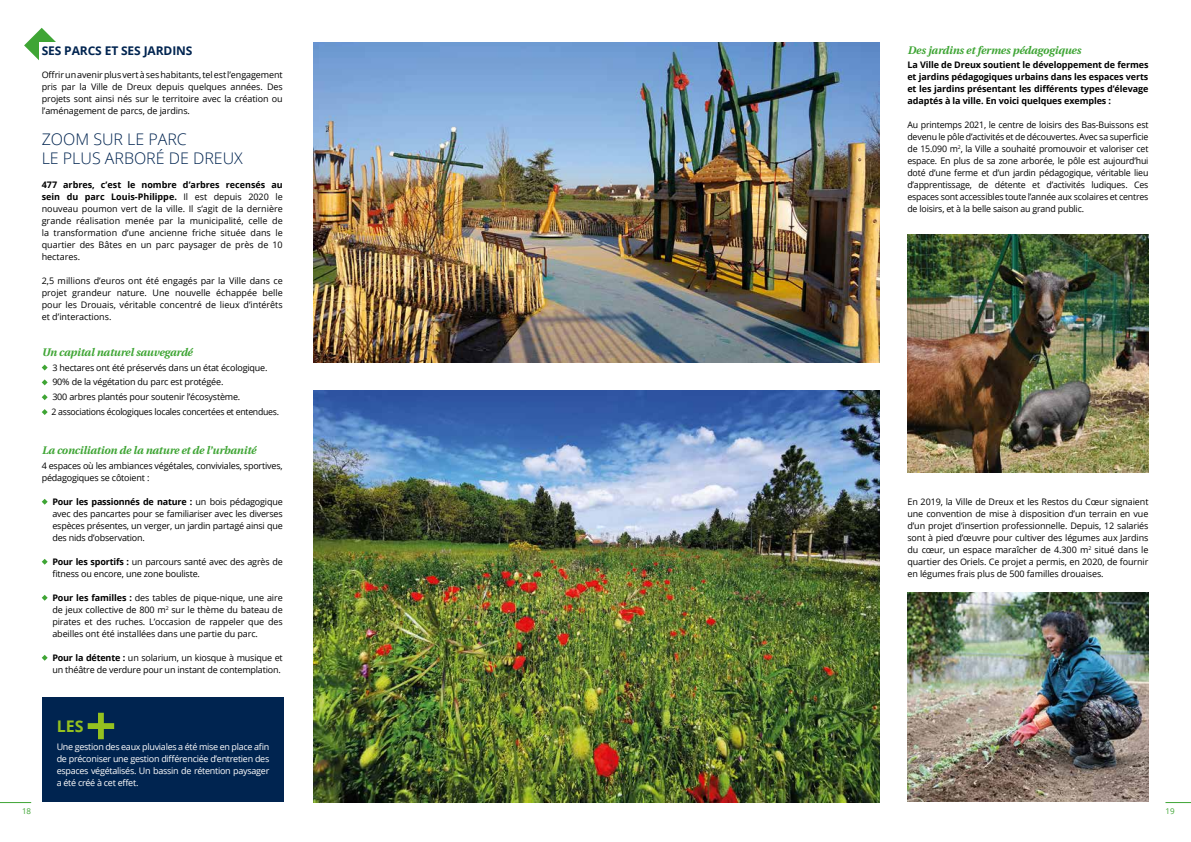
<style>
.page{position:relative;width:1191px;height:842px;background:#fff}
.page>*{position:absolute;margin:0;border:0;box-sizing:border-box;transform-origin:0 0}
.t1{font:300 16px/19.2px "Open Sans";color:#002450}
.t2{font:700 16px "Open Sans";color:#95c11f}
.t3{font:700 12px "Open Sans";letter-spacing:-.01em;color:#002450}
.t4{font:italic 700 11px "Heuristica";letter-spacing:-.01em;color:#3fa535}
.t5{font:9px/12px "Open Sans";letter-spacing:-.02em;color:#000;text-align:justify}
.t6{font:700 9px/12px "Open Sans";letter-spacing:-.01em;color:#000;text-align:justify}
.t7{font:9px/12px "Open Sans";letter-spacing:-.03em;color:#fff;text-align:justify}
.t8{font:8px "Open Sans";color:#3fa535}
.s1{font-weight:700}
</style>
<div class="page">
<svg style="left:24px;top:28px;width:32px;height:32px"></svg>
<div style="left:39px;top:43px;width:246px;height:643px;background:#fff"></div>
<svg style="left:42px;top:365px;width:6px;height:5px"></svg>
<svg style="left:42px;top:379px;width:6px;height:6px"></svg>
<svg style="left:42px;top:394px;width:6px;height:6px"></svg>
<svg style="left:42px;top:409px;width:6px;height:6px"></svg>
<svg style="left:42px;top:499px;width:6px;height:6px"></svg>
<svg style="left:42px;top:559px;width:6px;height:6px"></svg>
<svg style="left:42px;top:595px;width:6px;height:6px"></svg>
<svg style="left:42px;top:655px;width:6px;height:6px"></svg>
<div style="left:43px;top:697px;width:240px;height:105px;background:#002450"></div>
<svg style="left:88px;top:713px;width:26px;height:26px"></svg>
<img style="left:314px;top:391px;width:565px;height:411px">
<img style="left:907px;top:234px;width:241px;height:238px">
<img style="left:907px;top:592px;width:241px;height:210px">
<img style="left:314px;top:43px;width:565px;height:320px">
<hr style="left:0;top:802px;width:31px;height:1px;background:#3fa535">
<svg style="left:1165px;top:802px;width:26px;height:1px"></svg>
<h2 class="t3" style="left:42px;top:45px;width:152px">SES PARCS ET SES JARDINS</h2>
<p class="t5" style="left:42px;top:68px;width:242px">Offrir un avenir plus vert à ses habitants, tel est l’engagement pris par la Ville de Dreux depuis quelques années. Des projets sont ainsi nés sur le territoire avec la création ou l’aménagement de parcs, de jardins.</p>
<h1 class="t1" style="left:42px;top:131px;width:203px">ZOOM SUR LE PARC<br>LE PLUS ARBORÉ DE DREUX</h1>
<p class="t5" style="left:42px;top:179px;width:242px"><span class="s1">477 arbres, c’est le nombre d’arbres recensés au sein du parc Louis-Philippe.</span> Il est depuis 2020 le nouveau poumon vert de la ville. Il s’agit de la dernière grande réalisation menée par la municipalité, celle de la transformation d’une ancienne friche située dans le quartier des Bâtes en un parc paysager de près de 10 hectares.</p>
<p class="t5" style="left:42px;top:275px;width:242px">2,5 millions d’euros ont été engagés par la Ville dans ce projet grandeur nature. Une nouvelle échappée belle pour les Drouais, véritable concentré de lieux d’intérêts et d’interactions.</p>
<p class="t4" style="left:42px;top:346px;width:152px">Un capital naturel sauvegardé</p>
<p class="t5" style="left:51px;top:360px;width:229px;line-height:14.8px;text-align:left">3 hectares ont été préservés dans un état écologique.<br>90% de la végétation du parc est protégée.<br>300 arbres plantés pour soutenir l’écosystème.<br>2 associations écologiques locales concertées et entendues.</p>
<p class="t4" style="left:42px;top:444px;width:216px">La conciliation de la nature et de l’urbanité</p>
<p class="t5" style="left:42px;top:460px;width:242px">4 espaces où les ambiances végétales, conviviales, sportives, pédagogiques se côtoient :</p>
<p class="t5" style="left:52px;top:495px;width:232px"><span class="s1">Pour les passionnés de nature :</span> un bois pédagogique avec des pancartes pour se familiariser avec les diverses espèces présentes, un verger, un jardin partagé ainsi que des nids d’observation.</p>
<p class="t5" style="left:52px;top:556px;width:232px"><span class="s1">Pour les sportifs :</span> un parcours santé avec des agrès de fitness ou encore, une zone bouliste.</p>
<p class="t5" style="left:52px;top:591px;width:232px"><span class="s1">Pour les familles :</span> des tables de pique-nique, une aire de jeux collective de 800 m<sup>2</sup> sur le thème du bateau de pirates et des ruches. L’occasion de rappeler que des abeilles ont été installées dans une partie du parc.</p>
<p class="t5" style="left:52px;top:651px;width:232px"><span class="s1">Pour la détente :</span> un solarium, un kiosque à musique et un théâtre de verdure pour un instant de contemplation.</p>
<h1 class="t2" style="left:57px;top:720px;width:28px">LES</h1>
<p class="t7" style="left:57px;top:740px;width:214px">Une gestion des eaux pluviales a été mise en place afin de préconiser une gestion différenciée d’entretien des espaces végétalisés. Un bassin de rétention paysager a été créé à cet effet.</p>
<p class="t4" style="left:907px;top:44px;width:175px">Des jardins et fermes pédagogiques</p>
<p class="t6" style="left:907px;top:59px;width:242px">La Ville de Dreux soutient le développement de fermes et jardins pédagogiques urbains dans les espaces verts et les jardins présentant les différents types d’élevage adaptés à la ville. En voici quelques exemples :</p>
<p class="t5" style="left:907px;top:120px;width:242px">Au printemps 2021, le centre de loisirs des Bas-Buissons est devenu le pôle d’activités et de découvertes. Avec sa superficie de 15.090 m<sup>2</sup>, la Ville a souhaité promouvoir et valoriser cet espace. En plus de sa zone arborée, le pôle est aujourd’hui doté d’une ferme et d’un jardin pédagogique, véritable lieu d’apprentissage, de détente et d’activités ludiques. Ces espaces sont accessibles toute l’année aux scolaires et centres de loisirs, et à la belle saison au grand public.</p>
<p class="t5" style="left:907px;top:496px;width:242px">En 2019, la Ville de Dreux et les Restos du Cœur signaient une convention de mise à disposition d’un terrain en vue d’un projet d’insertion professionnelle. Depuis, 12 salariés sont à pied d’œuvre pour cultiver des légumes aux Jardins du cœur, un espace maraîcher de 4.300 m<sup>2</sup> situé dans le quartier des Oriels. Ce projet a permis, en 2020, de fournir en légumes frais plus de 500 familles drouaises.</p>
<p class="t8" style="left:22px;top:807px;width:11px">18</p>
<p class="t8" style="left:1165px;top:807px;width:11px">19</p>
</div>
